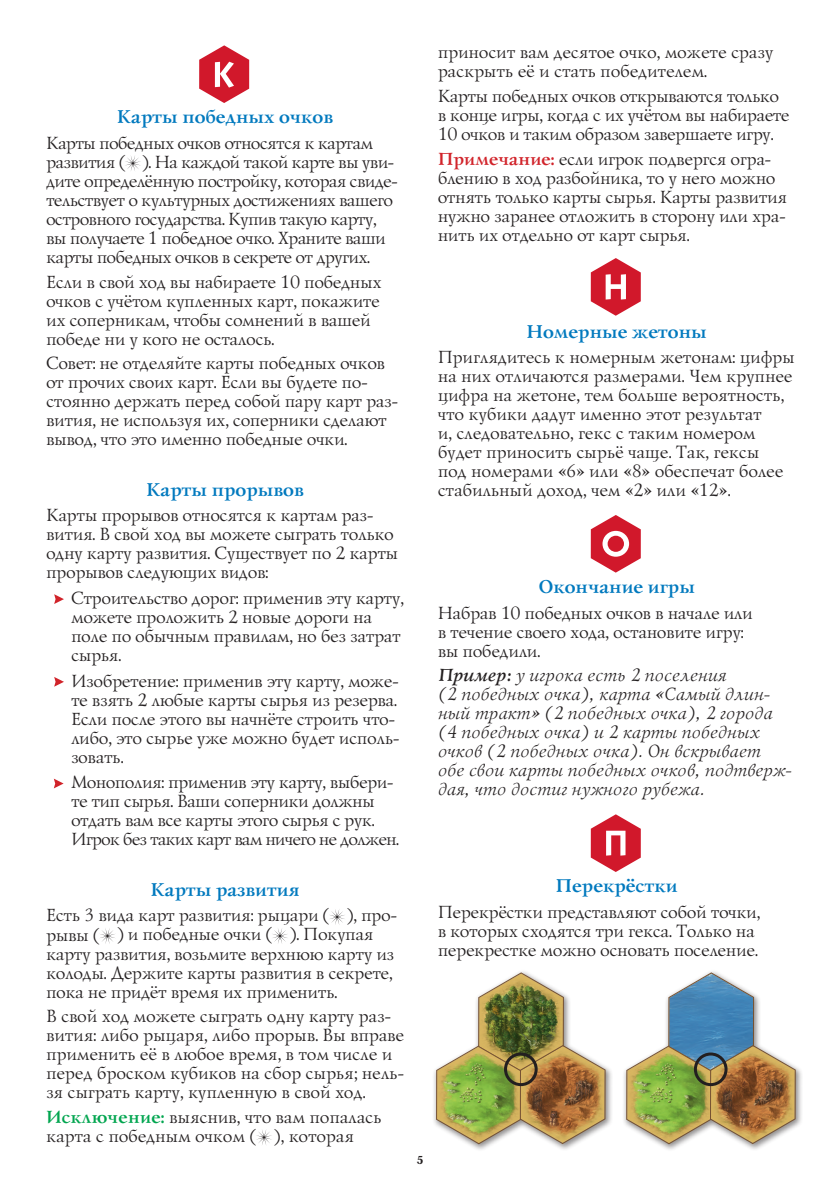
<style>
.page{position:relative;width:840px;height:1191px;background:#fff}
.page>*{position:absolute;margin:0;border:0;box-sizing:border-box;transform-origin:0 0}
.t1{font:700 19px "Lazurski C";letter-spacing:.01em;color:#0079be}
.t2{font:18px/19px "Lazurski C";letter-spacing:.01em;color:#231f20}
.t3{font:18px/19px "Lazurski C";letter-spacing:-.01em;color:#231f20}
.t4{font:italic 18px/19px "Lazurski C";letter-spacing:.02em;color:#231f20}
.t5{font:700 12px "Baltica";color:#231f20}
.s1{font-weight:700;color:#00a54f}
.s2{font-weight:700;color:#d1232a}
.s3{font-weight:700}
</style>
<div class="page">
<svg style="left:125px;top:156px;width:16px;height:15px"></svg>
<svg style="left:54px;top:594px;width:10px;height:10px"></svg>
<svg style="left:54px;top:677px;width:10px;height:9px"></svg>
<svg style="left:54px;top:778px;width:10px;height:10px"></svg>
<svg style="left:330px;top:909px;width:15px;height:16px"></svg>
<svg style="left:100px;top:928px;width:15px;height:16px"></svg>
<svg style="left:273px;top:929px;width:14px;height:14px"></svg>
<svg style="left:256px;top:1130px;width:16px;height:15px"></svg>
<svg style="left:199px;top:45px;width:50px;height:58px"></svg>
<svg style="left:590px;top:258px;width:50px;height:58px"></svg>
<svg style="left:590px;top:515px;width:50px;height:57px"></svg>
<svg style="left:590px;top:814px;width:50px;height:58px"></svg>
<div style="left:432px;top:969px;width:180px;height:183px;background:#231f20;opacity:.5"></div>
<img style="left:435px;top:972px;width:171px;height:180px">
<div style="left:503px;top:1052px;width:34px;height:34px;border:3px solid #231f20;border-radius:50%"></div>
<div style="left:622px;top:969px;width:180px;height:183px;background:#231f20;opacity:.5"></div>
<svg style="left:625px;top:972px;width:170px;height:180px"></svg>
<div style="left:693px;top:1052px;width:34px;height:34px;border:3px solid #231f20;border-radius:50%"></div>
<p class="t1" style="left:116px;top:106px;width:217px">Карты победных очков</p>
<p class="t3" style="left:45px;top:133px;width:353px">Карты победных очков относятся к картам развития ( ). На каждой такой карте вы уви&shy;дите определённую постройку, которая свиде&shy;тельствует о культурных достижениях вашего островного государства. Купив такую карту, вы получаете 1 победное очко. Храните ваши карты победных очков в секрете от других.</p>
<p class="t2" style="left:45px;top:271px;width:336px">Если в свой ход вы набираете 10 победных очков с учётом купленных карт, покажите их соперникам, чтобы сомнений в вашей победе ни у кого не осталось.</p>
<p class="t2" style="left:45px;top:353px;width:353px">Совет: не отделяйте карты победных очков от прочих своих карт. Если вы будете по&shy;стоянно держать перед собой пару карт раз&shy;вития, не используя их, соперники сделают вывод, что это именно победные очки.</p>
<p class="t1" style="left:145px;top:478px;width:159px">Карты прорывов</p>
<p class="t2" style="left:45px;top:505px;width:353px">Карты прорывов относятся к картам раз&shy;вития. В свой ход вы можете сыграть только одну карту развития. Существует по 2 карты прорывов следующих видов:</p>
<p class="t2" style="left:70px;top:588px;width:333px">Строительство дорог: применив эту карту, можете проложить 2 новые дороги на поле по обычным правилам, но без затрат сырья.</p>
<p class="t2" style="left:70px;top:670px;width:329px">Изобретение: применив эту карту, може&shy;те взять 2 любые карты сырья из резерва.<br>Если после этого вы начнёте строить что&shy;либо, это сырье уже можно будет исполь&shy;зовать.</p>
<p class="t2" style="left:70px;top:772px;width:329px">Монополия: применив эту карту, выбери&shy;те тип сырья. Ваши соперники должны отдать вам все карты этого сырья с рук.<br>Игрок без таких карт вам ничего не должен.</p>
<p class="t1" style="left:150px;top:878px;width:150px">Карты развития</p>
<p class="t2" style="left:45px;top:905px;width:352px">Есть 3 вида карт развития: рыцари ( ), про&shy;рывы ( ) и победные очки ( ). Покупая карту развития, возьмите верхнюю карту из колоды. Держите карты развития в секрете, пока не придёт время их применить.</p>
<p class="t2" style="left:45px;top:1006px;width:359px">В свой ход можете сыграть одну карту раз&shy;вития: либо рыцаря, либо прорыв. Вы вправе применить её в любое время, в том числе и перед броском кубиков на сбор сырья; нель&shy;зя сыграть карту, купленную в свой ход.</p>
<p class="t2" style="left:45px;top:1106px;width:336px"><span class="s1">Исключение:</span> выяснив, что вам попалась карта с победным очком ( ), которая</p>
<p class="t5" style="left:416px;top:1154px;width:8px">5</p>
<p class="t2" style="left:437px;top:42px;width:336px">приносит вам десятое очко, можете сразу раскрыть её и стать победителем.</p>
<p class="t2" style="left:437px;top:86px;width:352px">Карты победных очков открываются только в конце игры, когда с их учётом вы набираете<br>10 очков и таким образом завершаете игру.</p>
<p class="t2" style="left:437px;top:149px;width:350px"><span class="s2">Примечание:</span> если игрок подвергся огра&shy;блению в ход разбойника, то у него можно отнять только карты сырья. Карты развития нужно заранее отложить в сторону или хра&shy;нить их отдельно от карт сырья.</p>
<p class="t1" style="left:525px;top:320px;width:181px">Номерные жетоны</p>
<p class="t2" style="left:437px;top:347px;width:358px">Приглядитесь к номерным жетонам: цифры на них отличаются размерами. Чем крупнее цифра на жетоне, тем больше вероятность, что кубики дадут именно этот результат<br>и, следовательно, гекс с таким номером будет приносить сырьё чаще. Так, гексы<br>под номерами «6» или «8» обеспечат более стабильный доход, чем «2» или «12».</p>
<p class="t1" style="left:537px;top:575px;width:157px">Окончание игры</p>
<p class="t2" style="left:437px;top:602px;width:316px">Набрав 10 победных очков в начале или в течение своего хода, остановите игру: вы победили.</p>
<p class="t4" style="left:437px;top:665px;width:356px"><span class="s3">Пример:</span> у игрока есть 2 поселения<br>(2 победных очка), карта «Самый длин&shy;ный тракт» (2 победных очка), 2 города (4 победных очка) и 2 карты победных очков (2 победных очка). Он вскрывает<br>обе свои карты победных очков, подтверж&shy;дая, что достиг нужного рубежа.</p>
<p class="t1" style="left:554px;top:874px;width:123px">Перекрёстки</p>
<p class="t2" style="left:437px;top:901px;width:323px">Перекрёстки представляют собой точки, в которых сходятся три гекса. Только на перекрестке можно основать поселение.</p>
</div>
